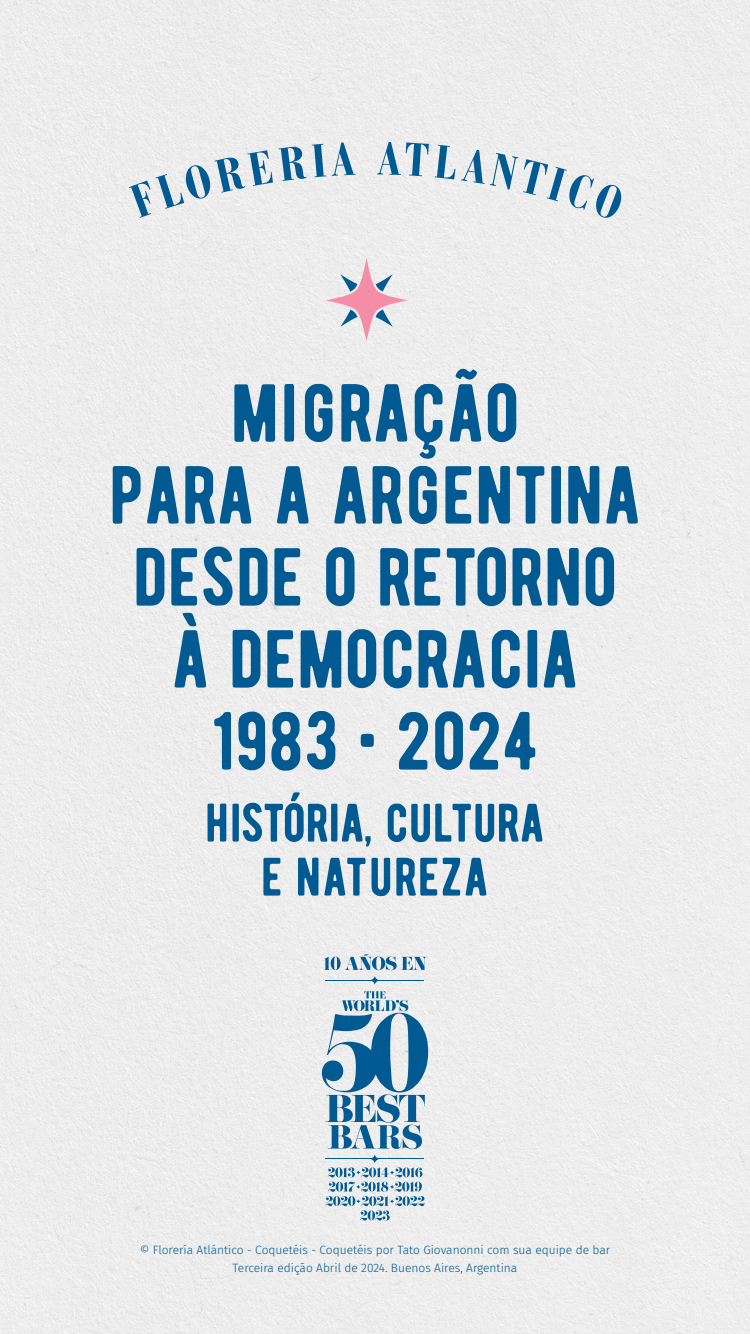
<style>
.page{position:relative;width:750px;height:1334px;background:#ededed}
.page>*{position:absolute;margin:0;border:0;box-sizing:border-box;transform-origin:0 0}
.t1{font:82px/82px "BERNIER Regular";color:#015a92}
.t2{font:54px "BERNIER Regular";color:#015a92}
.t3{font:54px "BERNIER Regular";letter-spacing:.025em;color:#015a92}
.Staff_Cargo{font:300 12px "Fira Sans";color:#015a92}
</style>
<div class="page">
<svg style="left:129px;top:150px;width:144px;height:68px"></svg>
<svg style="left:279px;top:144px;width:47px;height:37px"></svg>
<svg style="left:332px;top:143px;width:24px;height:33px"></svg>
<svg style="left:377px;top:142px;width:52px;height:34px"></svg>
<svg style="left:435px;top:145px;width:188px;height:75px"></svg>
<svg style="left:325px;top:259px;width:83px;height:83px"></svg>
<svg style="left:322px;top:991px;width:106px;height:158px"></svg>
<svg style="left:370px;top:1154px;width:9px;height:9px"></svg>
<hr style="left:326px;top:1159px;width:98px;height:1px;background:#015a92">
<svg style="left:370px;top:976px;width:9px;height:9px"></svg>
<hr style="left:326px;top:980px;width:98px;height:1px;background:#015a92">
<svg style="left:326px;top:1167px;width:99px;height:54px"></svg>
<svg style="left:324px;top:954px;width:103px;height:16px"></svg>
<p class="t1" style="left:230px;top:371px;width:291px">MIGRAÇÃO</p>
<p class="t1" style="left:109px;top:453px;width:534px">PARA A ARGENTINA<br>DESDE O RETORNO</p>
<p class="t1" style="left:171px;top:617px;width:409px">À DEMOCRACIA</p>
<p class="t1" style="left:211px;top:699px;width:329px">1983 • 2024</p>
<p class="t2" style="left:205px;top:789px;width:341px">HISTÓRIA, CULTURA</p>
<p class="t3" style="left:261px;top:843px;width:229px">E NATUREZA</p>
<p class="Staff_Cargo" style="left:140px;top:1241px;width:472px">© Florería Atlántico - Coquetéis - Coquetéis por Tato Giovanonni com sua equipe de bar</p>
<p class="Staff_Cargo" style="left:233px;top:1259px;width:286px">Terceira edição Abril de 2024. Buenos Aires, Argentina</p>
</div>
